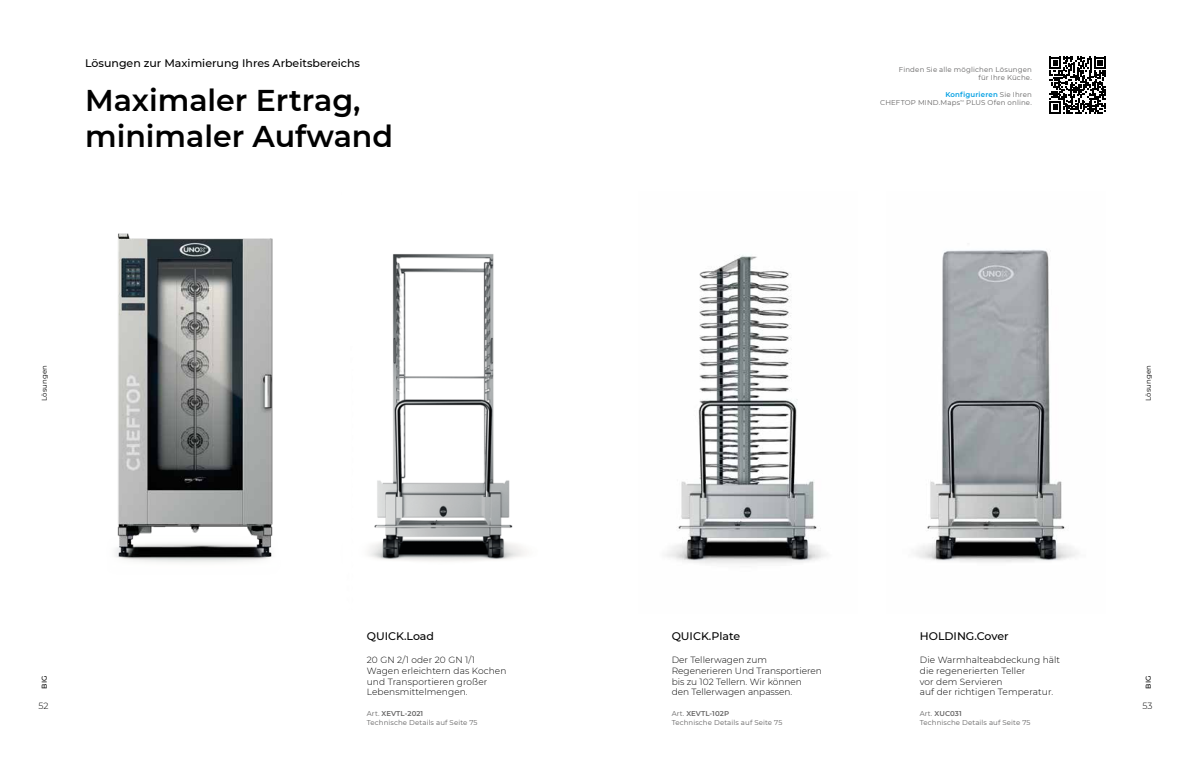
<style>
.page{position:relative;width:1191px;height:766px;background:#fff}
.page>*{position:absolute;margin:0;border:0;box-sizing:border-box;transform-origin:0 0}
.t1{font:600 30px/36px "Montserrat";color:#000}
.t2{font:500 11px "Montserrat";color:#000}
.t3{font:300 9px/10.8px "Montserrat";letter-spacing:.005em;color:#000}
.t4{font:7px/8.4px "Montserrat";letter-spacing:.015em;color:#646363}
.t5{font:7px "Montserrat";color:#000}
.t6{font:500 7px "Montserrat";color:#000}
.s1{font-weight:600;color:#009fe3}
.s2{font-weight:600}
</style>
<div class="page">
<img style="left:115px;top:233px;width:158px;height:330px">
<img style="left:369px;top:254px;width:157px;height:308px">
<img style="left:915px;top:249px;width:163px;height:313px">
<img style="left:666px;top:255px;width:160px;height:309px">
<svg style="left:1049px;top:57px;width:57px;height:56px"></svg>
<p class="t2" style="left:85px;top:56px;width:276px">Lösungen zur Maximierung Ihres Arbeitsbereichs</p>
<h1 class="t1" style="left:85px;top:81px;width:310px">Maximaler Ertrag, minimaler Aufwand</h1>
<p class="t5" style="left:40px;top:400px;width:37px;rotate:-90deg">Lösungen</p>
<p class="t4" style="left:898px;top:65px;width:135px;text-align:right">Finden Sie alle möglichen Lösungen für Ihre Küche.</p>
<p class="t4" style="left:880px;top:90px;width:153px;text-align:right"><span class="s1">Konfigurieren</span> Sie Ihren<br>CHEFTOP MIND.Maps<sup>™</sup> PLUS Ofen online.</p>
<p class="t5" style="left:1143px;top:400px;width:37px;rotate:-90deg">Lösungen</p>
<p class="t2" style="left:671px;top:627px;width:70px">QUICK.Plate</p>
<p class="t2" style="left:919px;top:627px;width:90px">HOLDING.Cover</p>
<p class="t3" style="left:671px;top:654px;width:152px">Der Tellerwagen zum<br>Regenerieren Und Transportieren bis zu 102 Tellern. Wir können<br>den Tellerwagen anpassen.</p>
<p class="t3" style="left:919px;top:654px;width:142px">Die Warmhalteabdeckung hält die regenerierten Teller<br>vor dem Servieren<br>auf der richtigen Temperatur.</p>
<p class="t4" style="left:671px;top:709px;width:112px">Art. <span class="s2">XEVTL-102P<br></span>Technische Details auf Seite 75</p>
<p class="t4" style="left:919px;top:709px;width:112px">Art. <span class="s2">XUC031<br></span>Technische Details auf Seite 75</p>
<p class="t2" style="left:367px;top:627px;width:69px">QUICK.Load</p>
<p class="t3" style="left:367px;top:654px;width:141px">20 GN 2/1 oder 20 GN 1/1<br>Wagen erleichtern das Kochen und Transportieren großer<br>Lebensmittelmengen.</p>
<p class="t4" style="left:367px;top:709px;width:112px">Art. <span class="s2">XEVTL-2021<br></span>Technische Details auf Seite 75</p>
<p class="t6" style="left:40px;top:688px;width:14px;rotate:-90deg">BIG</p>
<p class="t6" style="left:1143px;top:688px;width:14px;rotate:-90deg">BIG</p>
<p class="t3" style="left:38px;top:700px;width:12px">52</p>
<p class="t3" style="left:1142px;top:700px;width:12px">53</p>
</div>
